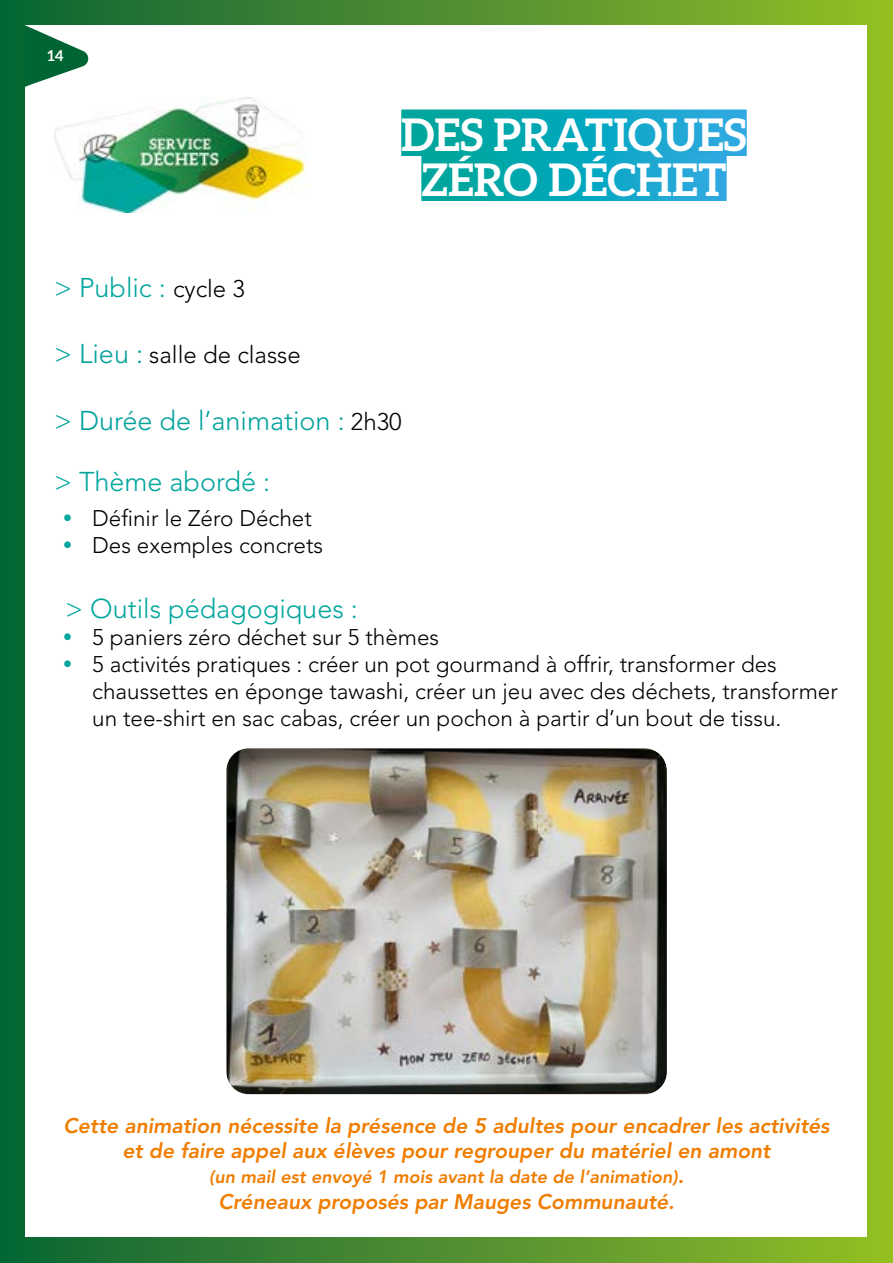
<style>
.page{position:relative;width:893px;height:1263px;background:#fff}
.page>*{position:absolute;margin:0;border:0;box-sizing:border-box;transform-origin:0 0}
.t1{font:700 45px/45px "Aleo";color:#fff;text-align:center}
.t2{font:300 27px "Avenir LT Std";color:#00a69d}
.t3{font:300 27px "Avenir LT Std";color:#00a29c}
.t4{font:300 24px "Avenir LT Std";color:#000}
.t5{font:300 22.5px/27px "Avenir LT Std";color:#000}
.t6{font:italic 800 21px/25.2px "Avenir LT Std";color:#ef7d00;text-align:center}
.t7{font:italic 800 18px "Avenir LT Std";color:#ef7d00}
.t8{font:700 15px "Aleo";color:#fff}
.s1{font-size:24px;color:#000}
.s2{font-size:27px;color:#00a29c}
.s3{font-size:21px}
</style>
<div class="page">
<div style="left:0;top:0;width:893px;height:1263px;background:linear-gradient(to right,#0b6338,#94bc27)"></div>
<div style="left:26px;top:26px;width:841px;height:1211px;background:#fff"></div>
<div style="left:887px;top:0;width:6px;height:1263px;background:#94c01f"></div>
<svg style="left:24px;top:25px;width:66px;height:62px"></svg>
<img style="left:54px;top:98px;width:253px;height:114px">
<svg style="left:401px;top:109px;width:346px;height:47px;background:#0fa8bc"></svg>
<svg style="left:421px;top:154px;width:306px;height:47px;background:#0da7bc"></svg>
<div style="left:213px;top:739px;width:466px;height:355px;background:#000;opacity:.5"></div>
<p class="t8" style="left:47px;top:47px;width:18px">14</p>
<p class="t2" style="left:54px;top:272px;width:193px">&gt; Public : <span class="s1">cycle 3</span></p>
<p class="t4" style="left:54px;top:341px;width:248px"><span class="s2">&gt; Lieu :</span> salle de classe</p>
<h1 class="t1" style="left:401px;top:111px;width:347px">DES PRATIQUES<br>ZÉRO DÉCHET</h1>
<p class="t3" style="left:54px;top:404px;width:349px">&gt; Durée de l’animation : <span class="s1">2h30</span></p>
<p class="t2" style="left:54px;top:466px;width:218px">&gt; Thème abordé :</p>
<p class="t5" style="left:92px;top:505px;width:232px">Définir le Zéro Déchet<br>Des exemples concrets</p>
<p class="t2" style="left:65px;top:593px;width:294px">&gt; Outils pédagogiques :</p>
<p class="t5" style="left:92px;top:624px;width:747px">5 paniers zéro déchet sur 5 thèmes<br>5 activités pratiques : créer un pot gourmand à offrir, transformer des chaussettes en éponge tawashi, créer un jeu avec des déchets, transformer un tee-shirt en sac cabas, créer un pochon à partir d’un bout de tissu.</p>
<p class="t6" style="left:63px;top:1113px;width:768px">Cette animation nécessite la présence de 5 adultes pour encadrer les activités et de faire appel aux élèves pour regrouper du matériel en amont</p>
<p class="t7" style="left:209px;top:1166px;width:476px">(un mail est envoyé 1 mois avant la date de l’animation)<span class="s3">.</span></p>
<p class="t6" style="left:218px;top:1189px;width:458px">Créneaux proposés par Mauges Communauté.</p>
</div>
